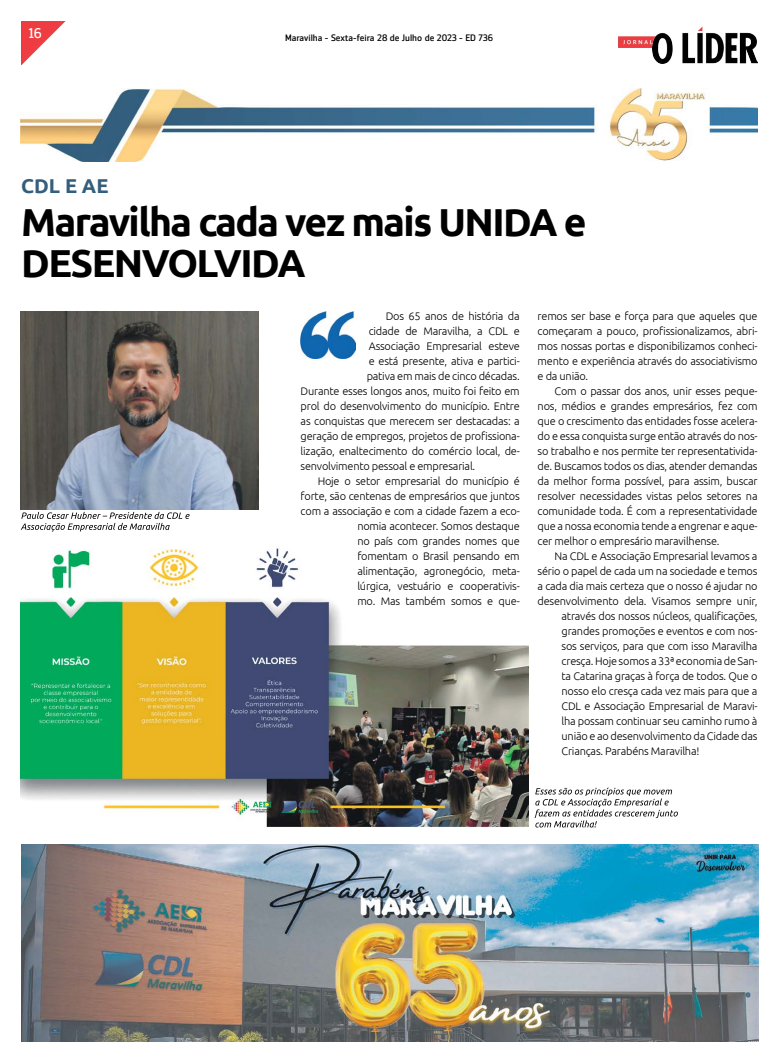
<style>
.page{position:relative;width:780px;height:1063px;background:#fff}
.page>*{position:absolute;margin:0;border:0;box-sizing:border-box;transform-origin:0 0}
.t1{font:700 39px/41px "Ubuntu";letter-spacing:-.04em;color:#000}
.t2{font:700 20px "Ubuntu";color:#345e7c}
.t3{font:14px "Zemestro Std";color:#fff}
.t4{font:300 11px/15px "Ubuntu";letter-spacing:-.02em;color:#000;text-align:justify}
.t5{font:9.3px "Zemestro Std";color:#000}
</style>
<div class="page">
<img style="left:21px;top:21px;width:44px;height:44px">
<img style="left:618px;top:36px;width:34px;height:12px">
<img style="left:751px;top:33px;width:6px;height:31px">
<img style="left:652px;top:26px;width:99px;height:38px">
<img style="left:21px;top:548px;width:507px;height:280px">
<img style="left:22px;top:844px;width:736px;height:198px">
<img style="left:21px;top:89px;width:736px;height:73px">
<img style="left:21px;top:311px;width:237px;height:198px">
<img style="left:300px;top:311px;width:55px;height:47px">
<svg style="left:21px;top:512px;width:168px;height:19px"></svg>
<svg style="left:534px;top:787px;width:143px;height:40px"></svg>
<p class="t3" style="left:29px;top:24px;width:14px">16</p>
<p class="t5" style="left:285px;top:33px;width:209px">Maravilha - Sexta-feira 28 de Julho de 2023 - ED 736</p>
<h2 class="t2" style="left:21px;top:173px;width:89px">CDL E AE</h2>
<h1 class="t1" style="left:21px;top:202px;width:567px">Maravilha cada vez mais UNIDA e<br>DESENVOLVIDA</h1>
<p class="t4" style="left:385px;top:308px;width:135px">Dos 65 anos de história da</p>
<p class="t4" style="left:368px;top:323px;width:153px">cidade de Maravilha, a CDL e</p>
<p class="t4" style="left:368px;top:338px;width:152px">Associação Empresarial esteve</p>
<p class="t4" style="left:368px;top:353px;width:153px">e está presente, ativa e partici-</p>
<p class="t4" style="left:366px;top:368px;width:154px">pativa em mais de cinco décadas.</p>
<p class="t4" style="left:300px;top:383px;width:221px">Durante esses longos anos, muito foi feito em</p>
<p class="t4" style="left:300px;top:398px;width:220px">prol do desenvolvimento do município. Entre</p>
<p class="t4" style="left:300px;top:413px;width:220px">as conquistas que merecem ser destacadas: a</p>
<p class="t4" style="left:300px;top:428px;width:221px">geração de empregos, projetos de profissiona-</p>
<p class="t4" style="left:300px;top:443px;width:221px">lização, enaltecimento do comércio local, de-</p>
<p class="t4" style="left:300px;top:458px;width:176px">senvolvimento pessoal e empresarial.</p>
<p class="t4" style="left:317px;top:473px;width:204px">Hoje o setor empresarial do município é</p>
<p class="t4" style="left:300px;top:488px;width:220px">forte, são centenas de empresários que juntos</p>
<p class="t4" style="left:300px;top:503px;width:221px">com a associação e com a cidade fazem a eco-</p>
<p class="t4" style="left:357px;top:518px;width:164px">nomia acontecer. Somos destaque</p>
<p class="t4" style="left:357px;top:533px;width:164px">no país com grandes nomes que</p>
<p class="t4" style="left:357px;top:548px;width:164px">fomentam o Brasil pensando em</p>
<p class="t4" style="left:357px;top:563px;width:164px">alimentação, agronegócio, meta-</p>
<p class="t4" style="left:357px;top:578px;width:164px">lúrgica, vestuário e cooperativis-</p>
<p class="t4" style="left:357px;top:593px;width:164px">mo. Mas também somos e que-</p>
<p class="t4" style="left:537px;top:308px;width:221px">remos ser base e força para que aqueles que começaram a pouco, profissionalizamos, abri&shy;mos nossas portas e disponibilizamos conheci&shy;mento e experiência através do associativismo e da união.</p>
<p class="t4" style="left:537px;top:383px;width:221px;text-indent:17px">Com o passar dos anos, unir esses peque&shy;nos, médios e grandes empresários, fez com que o crescimento das entidades fosse acelera&shy;do e essa conquista surge então através do nos&shy;so trabalho e nos permite ter representativida&shy;de. Buscamos todos os dias, atender demandas da melhor forma possível, para assim, buscar resolver necessidades vistas pelos setores na comunidade toda. É com a representatividade que a nossa economia tende a engrenar e aque&shy;cer melhor o empresário maravilhense.</p>
<p class="t4" style="left:554px;top:548px;width:204px">Na CDL e Associação Empresarial levamos a</p>
<p class="t4" style="left:537px;top:563px;width:221px">sério o papel de cada um na sociedade e temos</p>
<p class="t4" style="left:537px;top:578px;width:221px">a cada dia mais certeza que o nosso é ajudar no</p>
<p class="t4" style="left:537px;top:593px;width:221px">desenvolvimento dela. Visamos sempre unir,</p>
<p class="t4" style="left:561px;top:608px;width:197px">através dos nossos núcleos, qualificações,</p>
<p class="t4" style="left:561px;top:623px;width:197px">grandes promoções e eventos e com nos-</p>
<p class="t4" style="left:561px;top:638px;width:197px">sos serviços, para que com isso Maravilha</p>
<p class="t4" style="left:561px;top:653px;width:197px">cresça. Hoje somos a 33ª economia de San-</p>
<p class="t4" style="left:561px;top:668px;width:197px">ta Catarina graças à força de todos. Que o</p>
<p class="t4" style="left:561px;top:683px;width:197px">nosso elo cresça cada vez mais para que a</p>
<p class="t4" style="left:561px;top:698px;width:197px">CDL e Associação Empresarial de Maravi-</p>
<p class="t4" style="left:561px;top:713px;width:197px">lha possam continuar seu caminho rumo à</p>
<p class="t4" style="left:561px;top:728px;width:197px">união e ao desenvolvimento da Cidade das</p>
<p class="t4" style="left:561px;top:743px;width:139px">Crianças. Parabéns Maravilha!</p>
</div>
